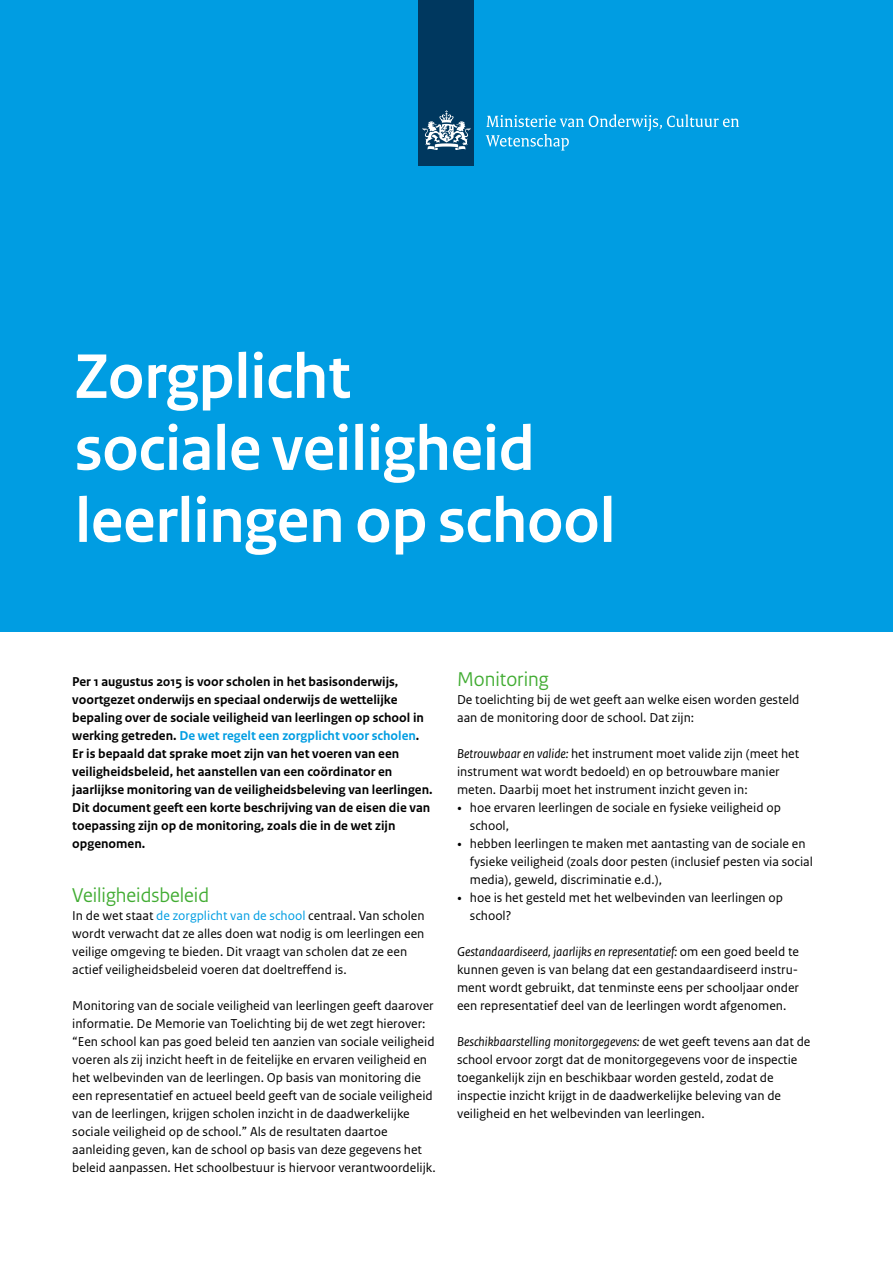
<style>
.page{position:relative;width:893px;height:1263px;background:#fff}
.page>*{position:absolute;margin:0;border:0;box-sizing:border-box;transform-origin:0 0}
._01_RO_Titel{font:700 66.15px "Rijksoverheid Sans Heading";color:#fff}
._04_RO_Paragraafkop{font:21px "Rijksoverheid Sans Heading";color:#41ac32}
._10_RO_Broodtekst_Sa{font:13.5px/18px "Rijksoverheid Sans Text";color:#000}
._09_RO_Inleiding{font:700 13.5px/18px "Rijksoverheid Sans Text";color:#000}
.s1{color:#009de2}
.s2{font-style:italic}
.s3{font-family:"Rijksoverheid Serif"}
</style>
<div class="page">
<div style="left:0;top:0;width:893px;height:631px;background:#009de2"></div>
<div style="left:419px;top:0;width:55px;height:166px;background:#00385f"></div>
<svg style="left:423px;top:110px;width:47px;height:40px"></svg>
<svg style="left:486px;top:114px;width:253px;height:37px"></svg>
<p class="_01_RO_Titel" style="left:75px;top:339px;width:277px">Zorgplicht</p>
<p class="_01_RO_Titel" style="left:75px;top:411px;width:461px">sociale veiligheid</p>
<p class="_01_RO_Titel" style="left:75px;top:483px;width:542px">leerlingen op school</p>
<p class="_09_RO_Inleiding" style="left:72px;top:673px;width:362px">Per 1 augustus 2015 is voor scholen in het basisonderwijs, voortgezet onderwijs en speciaal onderwijs de wettelijke bepaling over de sociale veiligheid van leerlingen op school in werking getreden. <span class="s1">De wet regelt een zorgplicht voor scholen</span>.<br>Er is bepaald dat sprake moet zijn van het voeren van een veiligheidsbeleid, het aanstellen van een coördinator en jaarlijkse monitoring van de veiligheidsbeleving van leerlingen.</p>
<p class="_09_RO_Inleiding" style="left:72px;top:799px;width:359px">Dit document geeft een korte beschrijving van de eisen die van toepassing zijn op de monitoring, zoals die in de wet zijn opgenomen.</p>
<p class="_04_RO_Paragraafkop" style="left:72px;top:883px;width:138px">Veiligheidsbeleid</p>
<p class="_10_RO_Broodtekst_Sa" style="left:72px;top:907px;width:354px">In de wet staat <span class="s1">de zorgplicht van de school</span> centraal. Van scholen wordt verwacht dat ze alles doen wat nodig is om leerlingen een veilige omgeving te bieden. Dit vraagt van scholen dat ze een actief veiligheidsbeleid voeren dat doeltreffend is.</p>
<p class="_10_RO_Broodtekst_Sa" style="left:72px;top:997px;width:365px">Monitoring van de sociale veiligheid van leerlingen geeft daarover informatie. De Memorie van Toelichting bij de wet zegt hierover: “Een school kan pas goed beleid ten aanzien van sociale veiligheid voeren als zij inzicht heeft in de feitelijke en ervaren veiligheid en het welbevinden van de leerlingen. Op basis van monitoring die een representatief en actueel beeld geeft van de sociale veiligheid van de leerlingen, krijgen scholen inzicht in de daadwerkelijke sociale veiligheid op de school.” Als de resultaten daartoe aanleiding geven, kan de school op basis van deze gegevens het beleid aanpassen. Het schoolbestuur is hiervoor verantwoordelijk.</p>
<p class="_04_RO_Paragraafkop" style="left:457px;top:667px;width:93px">Monitoring</p>
<p class="_10_RO_Broodtekst_Sa" style="left:457px;top:691px;width:344px">De toelichting bij de wet geeft aan welke eisen worden gesteld aan de monitoring door de school. Dat zijn:</p>
<p class="_10_RO_Broodtekst_Sa" style="left:457px;top:745px;width:344px"><span class="s2">Betrouwbaar en valide:</span> het instrument moet valide zijn (meet het instrument wat wordt bedoeld) en op betrouwbare manier meten. Daarbij moet het instrument inzicht geven in:</p>
<p class="_10_RO_Broodtekst_Sa" style="left:470px;top:799px;width:312px;text-indent:-13px"><span class="s3">•</span> hoe ervaren leerlingen de sociale en fysieke veiligheid op school,</p>
<p class="_10_RO_Broodtekst_Sa" style="left:470px;top:835px;width:345px;text-indent:-13px"><span class="s3">•</span> hebben leerlingen te maken met aantasting van de sociale en fysieke veiligheid (zoals door pesten (inclusief pesten via social media), geweld, discriminatie e.d.),</p>
<p class="_10_RO_Broodtekst_Sa" style="left:470px;top:889px;width:315px;text-indent:-13px"><span class="s3">•</span> hoe is het gesteld met het welbevinden van leerlingen op school?</p>
<p class="_10_RO_Broodtekst_Sa" style="left:457px;top:943px;width:343px;text-align:justify"><span class="s2">Gestandaardiseerd, jaarlijks en representatief:</span> om een goed beeld te kunnen geven is van belang dat een gestandaardiseerd instru&shy;ment wordt gebruikt, dat tenminste eens per schooljaar onder een representatief deel van de leerlingen wordt afgenomen.</p>
<p class="_10_RO_Broodtekst_Sa" style="left:457px;top:1033px;width:355px"><span class="s2">Beschikbaarstelling monitorgegevens:</span> de wet geeft tevens aan dat de school ervoor zorgt dat de monitorgegevens voor de inspectie toegankelijk zijn en beschikbaar worden gesteld, zodat de inspectie inzicht krijgt in de daadwerkelijke beleving van de veiligheid en het welbevinden van leerlingen.</p>
</div>
